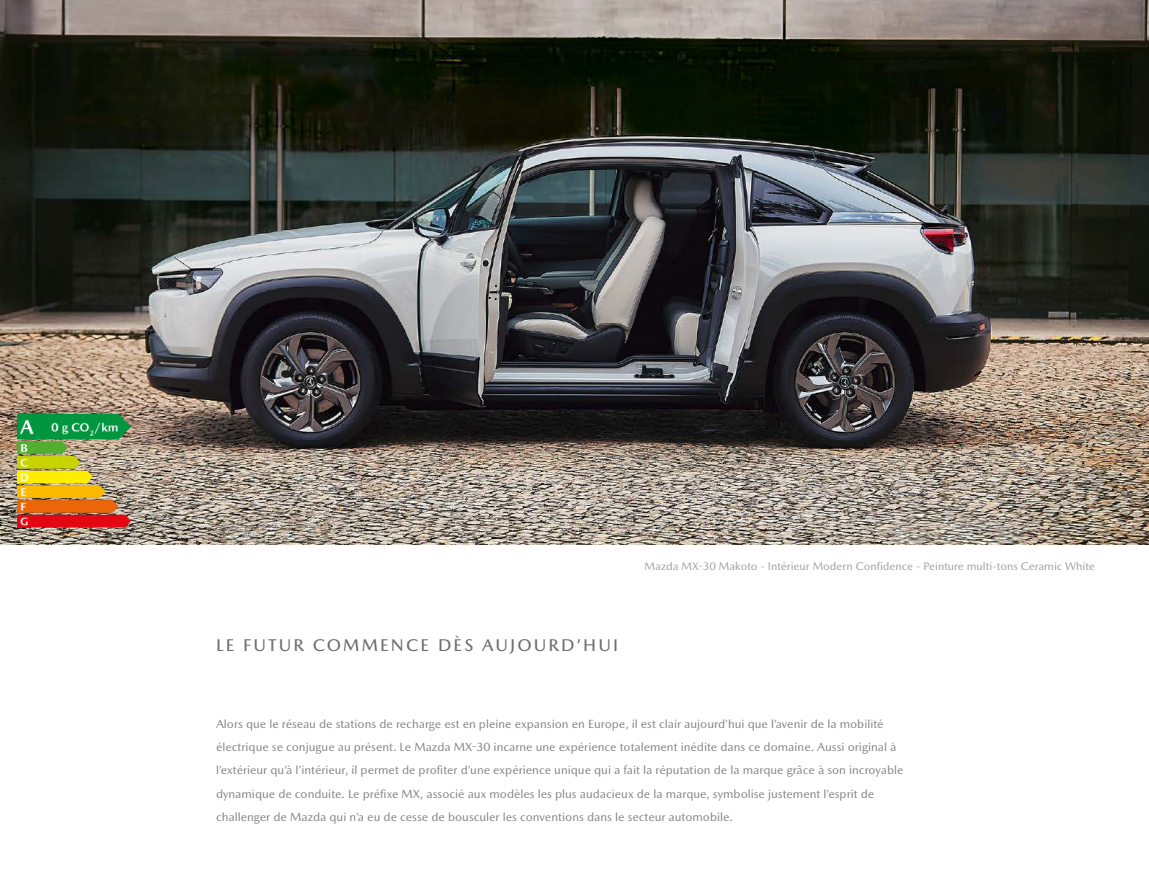
<style>
.page{position:relative;width:1149px;height:893px;background:#fff}
.page>*{position:absolute;margin:0;border:0;box-sizing:border-box;transform-origin:0 0}
.t1{font:500 17.25px "Mazda Type Cyrillic";letter-spacing:.125em;color:#6d6e71}
.t2{font:12px/23.2px "Mazda Type Cyrillic";color:#808285}
.t3{font:11.25px "Mazda Type Cyrillic";color:#9d9fa2}
</style>
<div class="page">
<img style="left:0;top:0;width:1148px;height:544px">
<img style="left:17px;top:414px;width:114px;height:114px">
<h1 class="t1" style="left:216px;top:635px;width:403px">LE FUTUR COMMENCE DÈS AUJOURD’HUI</h1>
<p class="t3" style="left:644px;top:559px;width:452px">Mazda MX-30 Makoto - Intérieur Modern Confidence - Peinture multi-tons Ceramic White</p>
<p class="t2" style="left:216px;top:712px;width:688px">Alors que le réseau de stations de recharge est en pleine expansion en Europe, il est clair aujourd’hui que l’avenir de la mobilité électrique se conjugue au présent. Le Mazda MX-30 incarne une expérience totalement inédite dans ce domaine. Aussi original à l’extérieur qu’à l’intérieur, il permet de profiter d’une expérience unique qui a fait la réputation de la marque grâce à son incroyable dynamique de conduite. Le préfixe MX, associé aux modèles les plus audacieux de la marque, symbolise justement l’esprit de challenger de Mazda qui n’a eu de cesse de bousculer les conventions dans le secteur automobile.</p>
</div>
